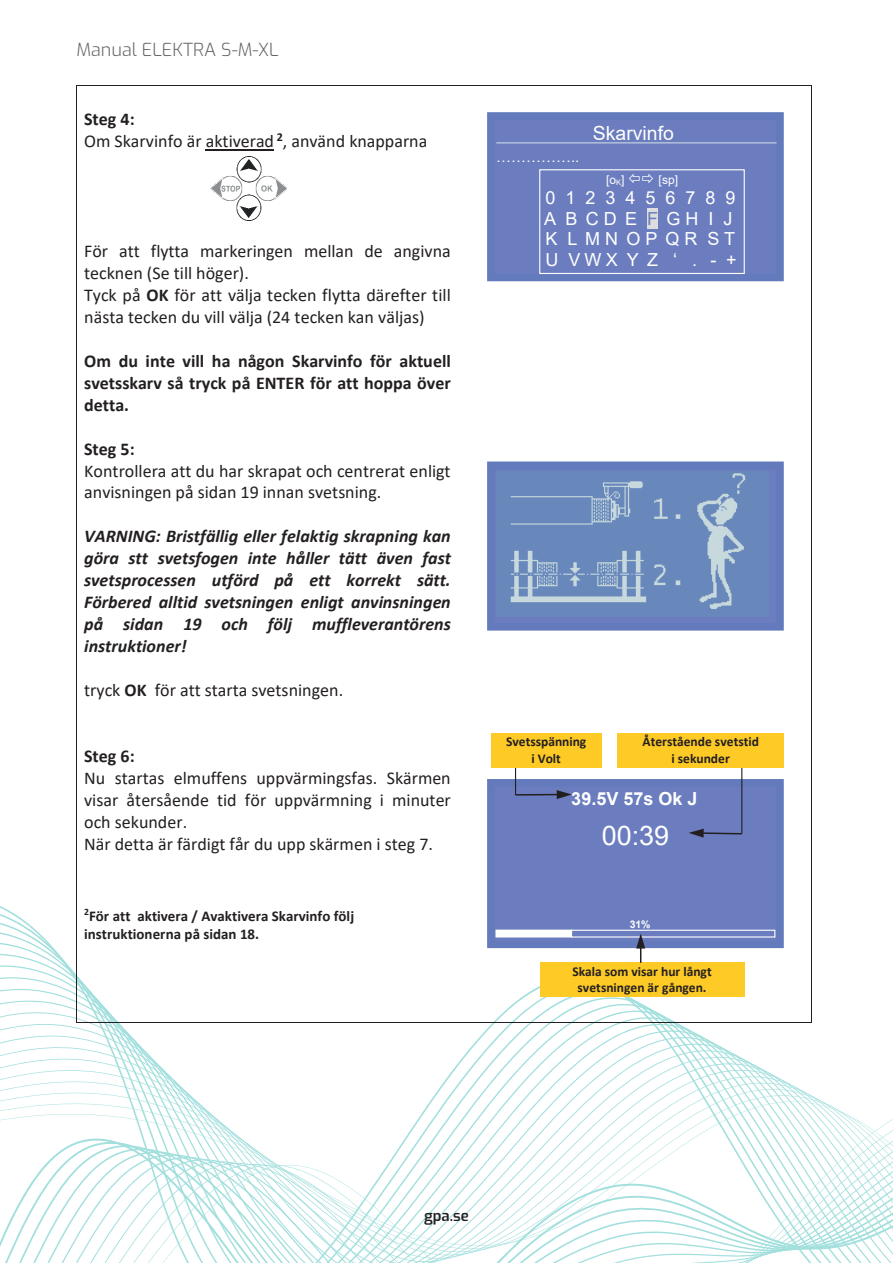
<style>
.page{position:relative;width:893px;height:1263px;background:#fff}
.page>*{position:absolute;margin:0;border:0;box-sizing:border-box;transform-origin:0 0}
.t1{font:27px "Arial";color:#fff}
.t2{font:19.5px "Arial";color:#fff}
.t3{font:18px/21.9px "Calibri";color:#231f20}
.t4{font:italic 700 18px/21.9px "Calibri";color:#231f20;text-align:justify}
.t5{font:700 18px/22px "Calibri";color:#231f20;text-align:justify}
.t6{font:18px/20.7px "Arial";letter-spacing:.53em;color:#fff}
.t7{font:300 18px "Exo";color:#636366}
.t8{font:700 18px "Arial";letter-spacing:-.005em;color:#fff}
.t9{font:700 15px/18.1px "Calibri";color:#231f20}
.t10{font:15px "Arial";color:#fff}
.t11{font:600 15px "Exo";color:#231f20}
.t12{font:15px "Times New Roman";color:#231f20}
.t13{font:700 13.5px/16.4px "Calibri";color:#231f20;text-align:center}
.t14{font:12px "Arial";color:#fff}
.t15{font:700 10.5px "Arial";color:#fff}
.s1{font-weight:700}
.s2{color:#6b7dbe}
</style>
<div class="page">
<svg style="left:0;top:895px;width:893px;height:368px"></svg>
<hr style="left:206px;top:149px;width:68px;height:1px;background:#231f20">
<hr style="left:76px;top:85px;width:383px;height:1px;background:#231f20">
<hr style="left:459px;top:85px;width:353px;height:1px;background:#231f20">
<hr style="left:76px;top:86px;width:1px;height:936px;background:#231f20">
<hr style="left:76px;top:1022px;width:383px;height:1px;background:#231f20">
<hr style="left:458px;top:1022px;width:354px;height:1px;background:#231f20">
<hr style="left:812px;top:86px;width:1px;height:936px;background:#231f20">
<div style="left:491px;top:465px;width:289px;height:162px;background:#6b7dbe"></div>
<div style="left:487px;top:461px;width:297px;height:170px;border:8px solid #637abc"></div>
<img style="left:496px;top:471px;width:272px;height:145px">
<div style="left:491px;top:116px;width:289px;height:161px;background:#6b7dbe"></div>
<div style="left:487px;top:112px;width:297px;height:169px;border:8px solid #637abc"></div>
<div style="left:539px;top:169px;width:206px;height:105px;border:1px solid #fff"></div>
<div style="left:647px;top:208px;width:11px;height:20px;background:#dcdddf"></div>
<hr style="left:496px;top:142px;width:281px;height:1px;background:#c9d8e4">
<div style="left:491px;top:783px;width:289px;height:161px;background:#6b7dbe"></div>
<div style="left:487px;top:779px;width:297px;height:169px;border:8px solid #637abc"></div>
<div style="left:496px;top:930px;width:75px;height:7px;background:#fff"></div>
<div style="left:495px;top:929px;width:77px;height:8px;border:1px solid #fff"></div>
<div style="left:571px;top:930px;width:204px;height:7px;border:1px solid #fff"></div>
<hr style="left:741px;top:768px;width:1px;height:66px;background:#231f20">
<svg style="left:515px;top:768px;width:1px;height:27px"></svg>
<div style="left:540px;top:963px;width:204px;height:34px;background:#feca26"></div>
<hr style="left:516px;top:794px;width:42px;height:2px;background:#231f20">
<svg style="left:557px;top:790px;width:15px;height:9px"></svg>
<div style="left:617px;top:733px;width:167px;height:35px;background:#feca26"></div>
<svg style="left:636px;top:934px;width:9px;height:29px"></svg>
<div style="left:491px;top:733px;width:111px;height:35px;background:#feca26"></div>
<svg style="left:689px;top:829px;width:54px;height:9px"></svg>
<img style="left:210px;top:157px;width:77px;height:63px">
<p class="t7" style="left:77px;top:37px;width:204px">Manual ELEKTRA S-M-XL</p>
<p class="t3" style="left:84px;top:108px;width:345px"><span class="s1">Steg 4:<br></span>Om Skarvinfo är aktiverad <sup>2</sup>, använd knapparna</p>
<p class="t3" style="left:84px;top:239px;width:368px">För att flytta markeringen mellan de angivna tecknen (Se till höger).<br>Tyck på <span class="s1">OK</span> för att välja tecken flytta därefter till nästa tecken du vill välja (24 tecken kan väljas)</p>
<p class="t5" style="left:84px;top:349px;width:368px">Om du inte vill ha någon Skarvinfo för aktuell svetsskarv så tryck på ENTER för att hoppa över detta.</p>
<p class="t5" style="left:84px;top:437px;width:52px">Steg 5:</p>
<p class="t3" style="left:84px;top:459px;width:368px">Kontrollera att du har skrapat och centrerat enligt anvisningen på sidan 19 innan svetsning.</p>
<p class="t4" style="left:84px;top:525px;width:368px">VARNING: Bristfällig eller felaktig skrapning kan göra stt svetsfogen inte håller tätt även fast svetsprocessen utförd på ett korrekt sätt.<br>Förbered alltid svetsningen enligt anvinsningen på sidan 19 och följ muffleverantörens instruktioner!</p>
<p class="t3" style="left:84px;top:679px;width:261px">tryck <span class="s1">OK</span> för att starta svetsningen.</p>
<p class="t5" style="left:84px;top:745px;width:52px">Steg 6:</p>
<p class="t3" style="left:84px;top:767px;width:368px">Nu startas elmuffens uppvärmingsfas. Skärmen visar återsående tid för uppvärmning i minuter och sekunder.<br>När detta är färdigt får du upp skärmen i steg 7.</p>
<p class="t9" style="left:84px;top:906px;width:272px"><sup>2</sup>För att aktivera / Avaktivera Skarvinfo följ instruktionerna på sidan 18.</p>
<p class="t10" style="left:496px;top:147px;width:85px">……………..</p>
<p class="t2" style="left:593px;top:119px;width:83px">Skarvinfo</p>
<p class="t14" style="left:606px;top:171px;width:20px">[o<sub>K</sub>]</p>
<p class="t14" style="left:659px;top:171px;width:21px">[sp]</p>
<p class="t6" style="left:544px;top:187px;width:194px">0 1 23456789<br>A B CDE<span class="s2">F</span>GH I J<br>K L M N O P Q R S T<br>U VWXYZ ‘ . -+</p>
<p class="t13" style="left:506px;top:733px;width:82px">Svetsspänning i Volt</p>
<p class="t13" style="left:643px;top:733px;width:118px">Återstående svetstid i sekunder</p>
<p class="t8" style="left:571px;top:785px;width:128px">39.5V 57s Ok J</p>
<h1 class="t1" style="left:602px;top:817px;width:69px">00:39</h1>
<p class="t15" style="left:630px;top:917px;width:22px">31%</p>
<p class="t13" style="left:572px;top:963px;width:141px">Skala som visar hur långt svetsningen är gången.</p>
<p class="t12" style="left:438px;top:1202px;width:17px">20</p>
<p class="t11" style="left:424px;top:1205px;width:46px">gpa.se</p>
</div>
